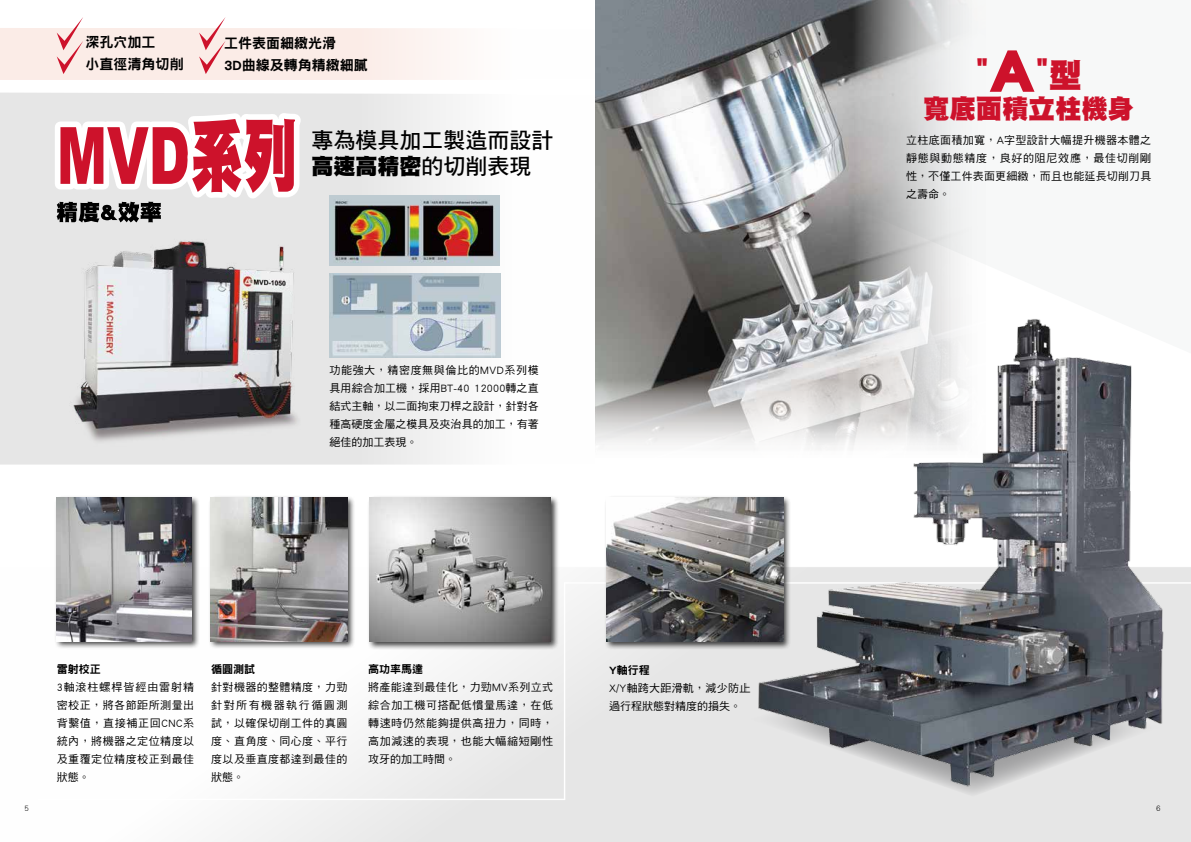
<style>
.page{position:relative;width:1191px;height:842px;background:#fff}
.page>*{position:absolute;margin:0;border:0;box-sizing:border-box;transform-origin:0 0}
.t1{font:900 79.2px "Arial";color:#cd122b;scale:.67 1}
.t2{font:33px "DF Hei Std W12";color:#cd122b}
.t3{font:26.4px "DF Hei Std W12";color:#cd122b}
.t4{font:22px "DF Hei Std W7";color:#000}
.t5{font:22px "DF Hei Std W12";color:#000}
.t6{font:14px/22px "DF Hei Std W9";color:#000}
.t7{font:11px/18px "DF Hei Std W5";letter-spacing:.035em;color:#000;text-align:justify}
.t8{font:11px/18px "DF Hei Std W5";color:#000}
.t9{font:11px "DF Hei Std W9";color:#000}
.t10{font:8px "DF Li Hei Std W3";color:#000}
.s1{font-family:"DF Hei Std W12";font-weight:400}
.s2{font-family:"DF Hei Std W7"}
.s3{font-size:61.2px}
</style>
<div class="page">
<svg style="left:227px;top:567px;width:964px;height:275px"></svg>
<div style="left:0;top:28px;width:595px;height:52px;background:linear-gradient(to bottom,#fcf4f2,#fcf4f2)"></div>
<svg style="left:0;top:93px;width:501px;height:372px;fill:#e6e6e6"></svg>
<img style="left:595px;top:0;width:383px;height:445px">
<img style="left:330px;top:195px;width:170px;height:71px">
<img style="left:330px;top:273px;width:170px;height:85px">
<div style="left:54px;top:495px;width:145px;height:155px;background:#000;opacity:.75"></div>
<img style="left:57px;top:498px;width:134px;height:143px">
<div style="left:208px;top:495px;width:147px;height:155px;background:#000;opacity:.75"></div>
<img style="left:211px;top:498px;width:136px;height:143px">
<div style="left:367px;top:495px;width:192px;height:155px;background:#000;opacity:.75"></div>
<img style="left:369px;top:498px;width:182px;height:143px">
<hr style="left:564px;top:582px;width:1px;height:217px;background:#fff">
<hr style="left:38px;top:799px;width:527px;height:1px;background:#fff">
<hr style="left:564px;top:582px;width:627px;height:2px;background:#fff">
<div style="left:604px;top:495px;width:187px;height:154px;background:#000;opacity:.75"></div>
<img style="left:607px;top:498px;width:137px;height:143px">
<img style="left:744px;top:306px;width:438px;height:498px">
<svg style="left:49px;top:17px;width:257px;height:211px"></svg>
<img style="left:53px;top:234px;width:265px;height:214px">
<p class="t6" style="left:86px;top:31px;width:99px">深孔穴加工<br>小直徑清角切削</p>
<p class="t6" style="left:224px;top:32px;width:145px">工件表面細緻光滑<br>3D曲線及轉角精緻細膩</p>
<h1 class="t1" style="left:57px;top:98px;width:360px">MVD<span class="s1">系列</span></h1>
<h3 class="t4" style="left:311px;top:128px;width:243px">專為模具加工製造而設計</h3>
<h3 class="t5" style="left:311px;top:155px;width:221px">高速高精密<span class="s2">的切削表現</span></h3>
<p class="t7" style="left:329px;top:360px;width:211px">功能強大，精密度無與倫比的MVD系列模具用綜合加工機，採用BT-40 12000轉之直結式主軸，以二面拘束刀桿之設計，針對各種高硬度金屬之模具及夾治具的加工，有著絕佳的加工表現。</p>
<p class="t10" style="left:24px;top:804px;width:6px">5</p>
<p class="t9" style="left:57px;top:663px;width:45px">雷射校正</p>
<p class="t7" style="left:57px;top:678px;width:139px">3軸滾柱螺桿皆經由雷射精密校正，將各節距所測量出背繫值，直接補正回CNC系統內，將機器之定位精度以及重覆定位精度校正到最佳狀態。</p>
<p class="t9" style="left:211px;top:663px;width:45px">循圓測試</p>
<p class="t7" style="left:211px;top:678px;width:138px">針對機器的整體精度，力勁針對所有機器執行循圓測試，以確保切削工件的真圓度、直角度、同心度、平行度以及垂直度都達到最佳的狀態。</p>
<p class="t9" style="left:368px;top:663px;width:56px">高功率馬達</p>
<p class="t7" style="left:368px;top:678px;width:186px">將產能達到最佳化，力勁MV系列立式綜合加工機可搭配低慣量馬達，在低轉速時仍然能夠提供高扭力，同時，高加減速的表現，也能大幅縮短剛性攻牙的加工時間。</p>
<p class="t9" style="left:609px;top:664px;width:42px">Y軸行程</p>
<p class="t8" style="left:609px;top:678px;width:143px">X/Y軸跨大距滑軌，減少防止過行程狀態對精度的損失。</p>
<h2 class="t2" style="left:975px;top:52px;width:108px">"<span class="s3">A</span>"型</h2>
<h3 class="t3" style="left:923px;top:94px;width:212px">寬底面積立柱機身</h3>
<p class="t7" style="left:906px;top:131px;width:247px">立柱底面積加寬，A字型設計大幅提升機器本體之靜態與動態精度，良好的阻尼效應，最佳切削剛性，不僅工件表面更細緻，而且也能延長切削刀具之壽命。</p>
<p class="t10" style="left:1156px;top:804px;width:6px">6</p>
</div>
